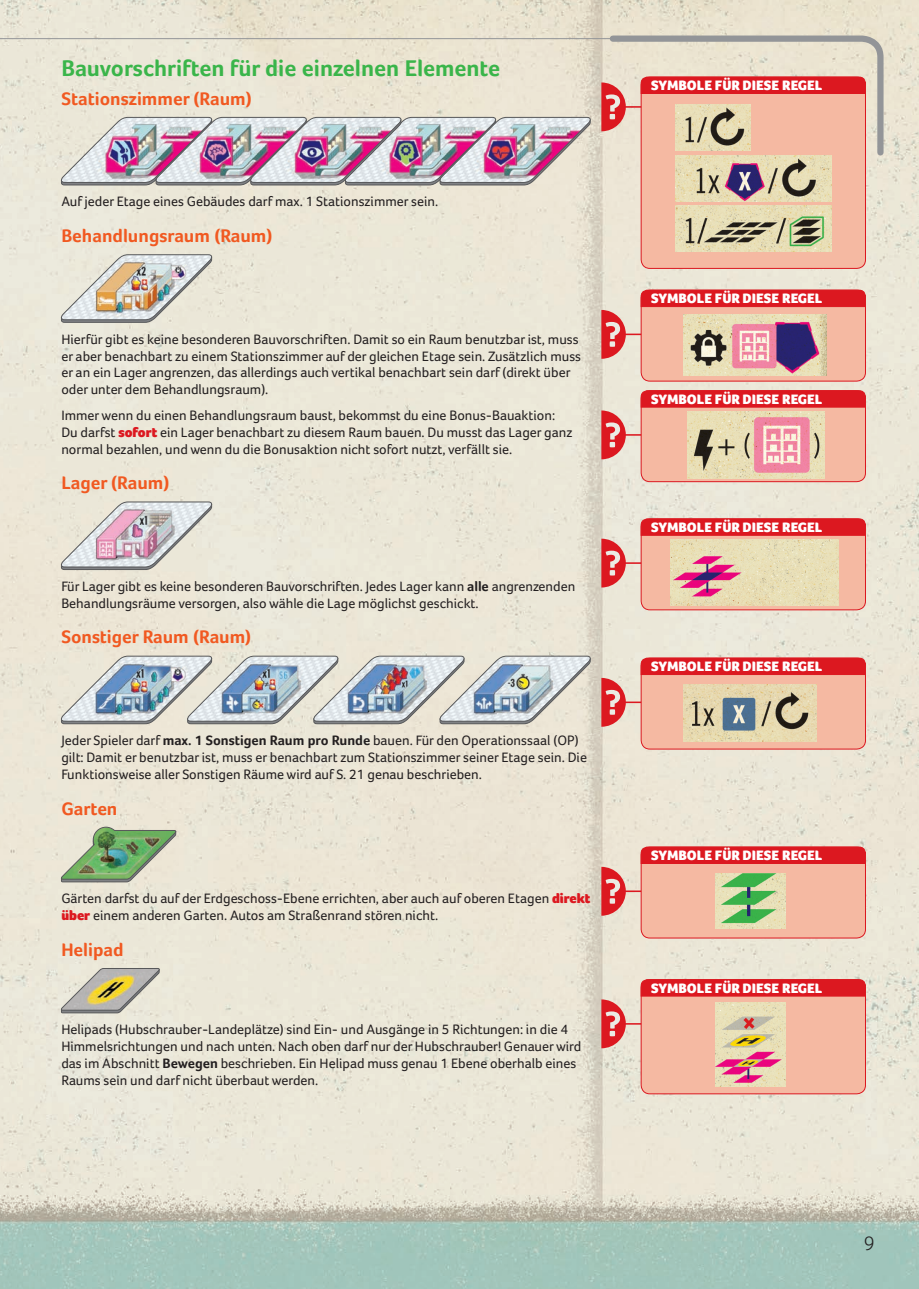
<style>
.page{position:relative;width:919px;height:1289px;background:#fff}
.page>*{position:absolute;margin:0;border:0;box-sizing:border-box;transform-origin:0 0}
.t1{font:700 23.4px "Foco";color:#3ab54a}
.t2{font:300 20.25px "Foco";color:#231f20}
.t3{font:700 18.75px "Foco";color:#f15921}
.t4{font:14.1px/16.8px "Foco";color:#231f20}
.t5{font:900 14.1px "Foco";color:#fff}
.s1{font-weight:900;color:#dc1820}
.s2{font-weight:700}
</style>
<div class="page">
<img style="left:0;top:0;width:918px;height:1288px">
<svg style="left:0;top:38px;width:13px;height:115px"></svg>
<img style="left:13px;top:0;width:1px;height:1288px">
<svg style="left:13px;top:38px;width:588px;height:115px;background:#e8e3d3"></svg>
<img style="left:61px;top:117px;width:529px;height:68px">
<img style="left:61px;top:254px;width:151px;height:68px">
<svg style="left:61px;top:502px;width:151px;height:67px;background:#d6cccc"></svg>
<img style="left:61px;top:656px;width:529px;height:68px">
<img style="left:61px;top:827px;width:115px;height:55px">
<svg style="left:61px;top:968px;width:98px;height:45px;background:#c4bea3"></svg>
<div style="left:641px;top:77px;width:224px;height:191px;background:#f5b9a2;border-radius:9px"></div>
<svg style="left:601px;top:32px;width:285px;height:127px"></svg>
<img style="left:675px;top:206px;width:156px;height:45px">
<hr style="left:615px;top:333px;width:40px;height:2px;background:#dc1820">
<svg style="left:601px;top:310px;width:24px;height:49px"></svg>
<div style="left:641px;top:290px;width:224px;height:91px;background:#f5b9a2;border-radius:9px"></div>
<div style="left:640px;top:290px;width:225px;height:91px;border:1px solid #dc1820;border-radius:9px"></div>
<div style="left:640px;top:289px;width:226px;height:18px;background:#dc1820"></div>
<img style="left:683px;top:314px;width:143px;height:61px">
<hr style="left:615px;top:434px;width:40px;height:1px;background:#dc1820">
<svg style="left:601px;top:410px;width:24px;height:49px"></svg>
<div style="left:641px;top:391px;width:224px;height:90px;background:#f5b9a2;border-radius:9px"></div>
<div style="left:640px;top:390px;width:225px;height:92px;border:1px solid #dc1820;border-radius:9px"></div>
<div style="left:640px;top:390px;width:226px;height:18px;background:#dc1820"></div>
<img style="left:687px;top:412px;width:137px;height:66px">
<hr style="left:615px;top:562px;width:40px;height:2px;background:#dc1820">
<svg style="left:601px;top:538px;width:24px;height:49px"></svg>
<div style="left:641px;top:519px;width:224px;height:91px;background:#f5b9a2;border-radius:9px"></div>
<div style="left:640px;top:518px;width:225px;height:92px;border:1px solid #dc1820;border-radius:9px"></div>
<svg style="left:640px;top:518px;width:226px;height:18px;background:#dc1c23"></svg>
<img style="left:670px;top:539px;width:168px;height:66px">
<hr style="left:615px;top:701px;width:40px;height:2px;background:#dc1820">
<svg style="left:601px;top:678px;width:24px;height:48px"></svg>
<div style="left:641px;top:658px;width:224px;height:91px;background:#f5b9a2;border-radius:9px"></div>
<div style="left:640px;top:657px;width:225px;height:92px;border:1px solid #dc1820;border-radius:9px"></div>
<div style="left:640px;top:657px;width:226px;height:18px;background:#dc1820"></div>
<img style="left:683px;top:684px;width:133px;height:57px">
<hr style="left:615px;top:890px;width:40px;height:2px;background:#dc1820">
<svg style="left:601px;top:866px;width:24px;height:49px"></svg>
<div style="left:641px;top:847px;width:224px;height:91px;background:#f5b9a2;border-radius:9px"></div>
<div style="left:640px;top:846px;width:225px;height:92px;border:1px solid #dc1820;border-radius:9px"></div>
<div style="left:640px;top:846px;width:226px;height:18px;background:#dc1820"></div>
<img style="left:715px;top:873px;width:70px;height:55px">
<hr style="left:615px;top:1023px;width:40px;height:1px;background:#dc1820">
<svg style="left:601px;top:999px;width:24px;height:49px"></svg>
<div style="left:641px;top:979px;width:224px;height:114px;background:#f5b9a2;border-radius:9px"></div>
<div style="left:640px;top:979px;width:225px;height:115px;border:1px solid #dc1820;border-radius:9px"></div>
<div style="left:640px;top:978px;width:226px;height:18px;background:#dc1820"></div>
<img style="left:715px;top:1002px;width:70px;height:84px">
<img style="left:675px;top:105px;width:75px;height:45px">
<img style="left:675px;top:156px;width:156px;height:45px">
<h1 class="t1" style="left:61px;top:54px;width:440px">Bauvorschriften für die einzelnen Elemente</h1>
<h3 class="t3" style="left:61px;top:87px;width:192px">Stationszimmer (Raum)</h3>
<p class="t4" style="left:61px;top:193px;width:378px">Auf jeder Etage eines Gebäudes darf max. 1 Stationszimmer sein.</p>
<h3 class="t3" style="left:61px;top:225px;width:213px">Behandlungsraum (Raum)</h3>
<p class="t4" style="left:61px;top:330px;width:521px">Hierfür gibt es keine besonderen Bauvorschriften. Damit so ein Raum benutzbar ist, muss er aber benachbart zu einem Stationszimmer auf der gleichen Etage sein. Zusätzlich muss er an ein Lager angrenzen, das allerdings auch vertikal benachbart sein darf (direkt über oder unter dem Behandlungsraum).</p>
<p class="t4" style="left:61px;top:406px;width:512px">Immer wenn du einen Behandlungsraum baust, bekommst du eine Bonus-Bauaktion:<br>Du darfst <span class="s1">sofort</span> ein Lager benachbart zu diesem Raum bauen. Du musst das Lager ganz normal bezahlen, und wenn du die Bonusaktion nicht sofort nutzt, verfällt sie.</p>
<h3 class="t3" style="left:61px;top:472px;width:110px">Lager (Raum)</h3>
<p class="t4" style="left:61px;top:577px;width:515px">Für Lager gibt es keine besonderen Bauvorschriften. Jedes Lager kann <span class="s2">alle</span> angrenzenden<br>Behandlungsräume versorgen, also wähle die Lage möglichst geschickt.</p>
<h3 class="t3" style="left:61px;top:626px;width:191px">Sonstiger Raum (Raum)</h3>
<p class="t4" style="left:61px;top:731px;width:527px">Jeder Spieler darf <span class="s2">max. 1 Sonstigen Raum pro Runde</span> bauen. Für den Operationssaal (OP) gilt: Damit er benutzbar ist, muss er benachbart zum Stationszimmer seiner Etage sein. Die<br>Funktionsweise aller Sonstigen Räume wird auf S. 21 genau beschrieben.</p>
<h3 class="t3" style="left:61px;top:797px;width:58px">Garten</h3>
<p class="t4" style="left:61px;top:890px;width:530px">Gärten darfst du auf der Erdgeschoss-Ebene errichten, aber auch auf oberen Etagen <span class="s1">direkt über</span> einem anderen Garten. Autos am Straßenrand stören nicht.</p>
<h3 class="t3" style="left:61px;top:938px;width:64px">Helipad</h3>
<p class="t4" style="left:61px;top:1020px;width:521px">Helipads (Hubschrauber-Landeplätze) sind Ein- und Ausgänge in 5 Richtungen: in die 4<br>Himmelsrichtungen und nach unten. Nach oben darf nur der Hubschrauber! Genauer wird das im Abschnitt <span class="s2">Bewegen</span> beschrieben. Ein Helipad muss genau 1 Ebene oberhalb eines Raums sein und darf nicht überbaut werden.</p>
<p class="t5" style="left:651px;top:77px;width:173px">SYMBOLE FÜR DIESE REGEL</p>
<p class="t5" style="left:651px;top:290px;width:173px">SYMBOLE FÜR DIESE REGEL</p>
<p class="t5" style="left:651px;top:391px;width:173px">SYMBOLE FÜR DIESE REGEL</p>
<p class="t5" style="left:651px;top:519px;width:173px">SYMBOLE FÜR DIESE REGEL</p>
<p class="t5" style="left:651px;top:658px;width:173px">SYMBOLE FÜR DIESE REGEL</p>
<p class="t5" style="left:651px;top:847px;width:173px">SYMBOLE FÜR DIESE REGEL</p>
<p class="t5" style="left:651px;top:979px;width:173px">SYMBOLE FÜR DIESE REGEL</p>
<h2 class="t2" style="left:863px;top:1231px;width:12px">9</h2>
</div>
